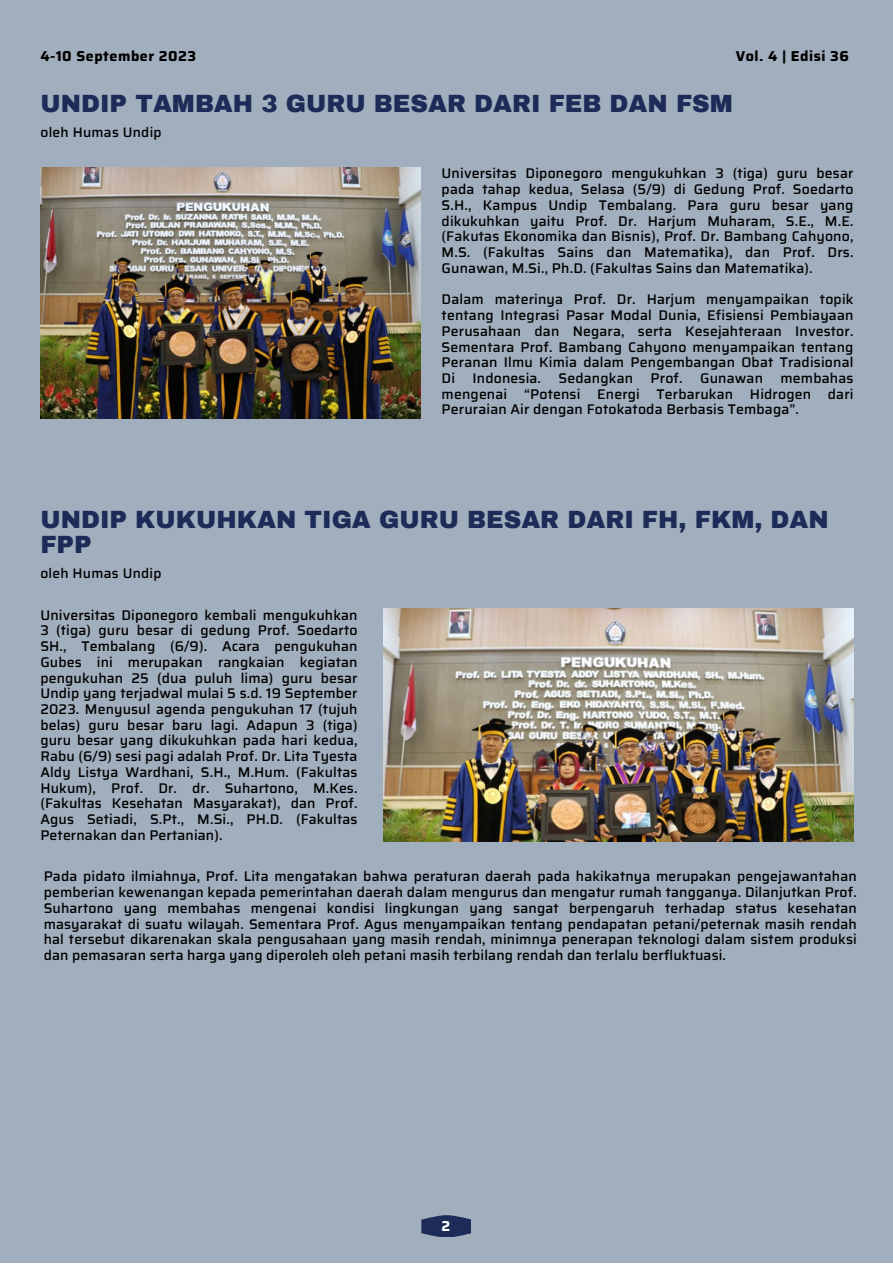
<style>
.page{position:relative;width:893px;height:1264px;background:#fff}
.page>*{position:absolute;margin:0;border:0;box-sizing:border-box;transform-origin:0 0}
.t1{font:900 24.45px/24.8px "Archivo";color:#1c2b57}
.t2{font:700 14.4px "Saira";letter-spacing:.035em;color:#000}
.t3{font:700 14.4px "Saira";color:#fff}
.t4{font:500 14.1px/15.8px "Saira";letter-spacing:.01em;color:#000;text-align:justify}
.t5{font:500 13.8px "Saira";letter-spacing:.02em;color:#000}
</style>
<div class="page">
<div style="left:0;top:0;width:892px;height:1262px;background:#a1aebd"></div>
<img style="left:40px;top:167px;width:380px;height:252px">
<div style="left:421px;top:1215px;width:50px;height:21px;background:#1c2b57"></div>
<img style="left:383px;top:608px;width:470px;height:233px">
<p class="t2" style="left:40px;top:45px;width:157px">4-10 September 2023</p>
<p class="t2" style="left:735px;top:45px;width:115px">Vol. 4 | Edisi 36</p>
<p class="t1" style="left:41px;top:91px;width:693px">UNDIP TAMBAH 3 GURU BESAR DARI FEB DAN FSM</p>
<p class="t5" style="left:40px;top:121px;width:123px">oleh Humas Undip</p>
<p class="t4" style="left:441px;top:165px;width:413px">Universitas Diponegoro mengukuhkan 3 (tiga) guru besar pada tahap kedua, Selasa (5/9) di Gedung Prof. Soedarto S.H., Kampus Undip Tembalang. Para guru besar yang dikukuhkan yaitu Prof. Dr. Harjum Muharam, S.E., M.E. (Fakutas Ekonomika dan Bisnis), Prof. Dr. Bambang Cahyono, M.S. (Fakultas Sains dan Matematika), dan Prof. Drs.<br>Gunawan, M.Si., Ph.D. (Fakultas Sains dan Matematika).</p>
<p class="t4" style="left:441px;top:291px;width:413px">Dalam materinya Prof. Dr. Harjum menyampaikan topik tentang Integrasi Pasar Modal Dunia, Efisiensi Pembiayaan Perusahaan dan Negara, serta Kesejahteraan Investor.<br>Sementara Prof. Bambang Cahyono menyampaikan tentang Peranan Ilmu Kimia dalam Pengembangan Obat Tradisional Di Indonesia. Sedangkan Prof. Gunawan membahas mengenai “Potensi Energi Terbarukan Hidrogen dari Peruraian Air dengan Fotokatoda Berbasis Tembaga”.</p>
<p class="t1" style="left:40px;top:507px;width:790px">UNDIP KUKUHKAN TIGA GURU BESAR DARI FH, FKM, DAN<br>FPP</p>
<p class="t5" style="left:40px;top:562px;width:123px">oleh Humas Undip</p>
<p class="t4" style="left:40px;top:606px;width:319px">Universitas Diponegoro kembali mengukuhkan 3 (tiga) guru besar di gedung Prof. Soedarto SH., Tembalang (6/9). Acara pengukuhan Gubes ini merupakan rangkaian kegiatan pengukuhan 25 (dua puluh lima) guru besar Undip yang terjadwal mulai 5 s.d. 19 September 2023. Menyusul agenda pengukuhan 17 (tujuh belas) guru besar baru lagi. Adapun 3 (tiga) guru besar yang dikukuhkan pada hari kedua, Rabu (6/9) sesi pagi adalah Prof. Dr. Lita Tyesta Aldy Listya Wardhani, S.H., M.Hum. (Fakultas Hukum), Prof. Dr. dr. Suhartono, M.Kes. (Fakultas Kesehatan Masyarakat), dan Prof.<br>Agus Setiadi, S.Pt., M.Si., PH.D. (Fakultas Peternakan dan Pertanian).</p>
<p class="t4" style="left:44px;top:868px;width:814px">Pada pidato ilmiahnya, Prof. Lita mengatakan bahwa peraturan daerah pada hakikatnya merupakan pengejawantahan pemberian kewenangan kepada pemerintahan daerah dalam mengurus dan mengatur rumah tangganya. Dilanjutkan Prof.<br>Suhartono yang membahas mengenai kondisi lingkungan yang sangat berpengaruh terhadap status kesehatan masyarakat di suatu wilayah. Sementara Prof. Agus menyampaikan tentang pendapatan petani/peternak masih rendah hal tersebut dikarenakan skala pengusahaan yang masih rendah, minimnya penerapan teknologi dalam sistem produksi dan pemasaran serta harga yang diperoleh oleh petani masih terbilang rendah dan terlalu berfluktuasi.</p>
<p class="t3" style="left:441px;top:1214px;width:10px">2</p>
</div>
